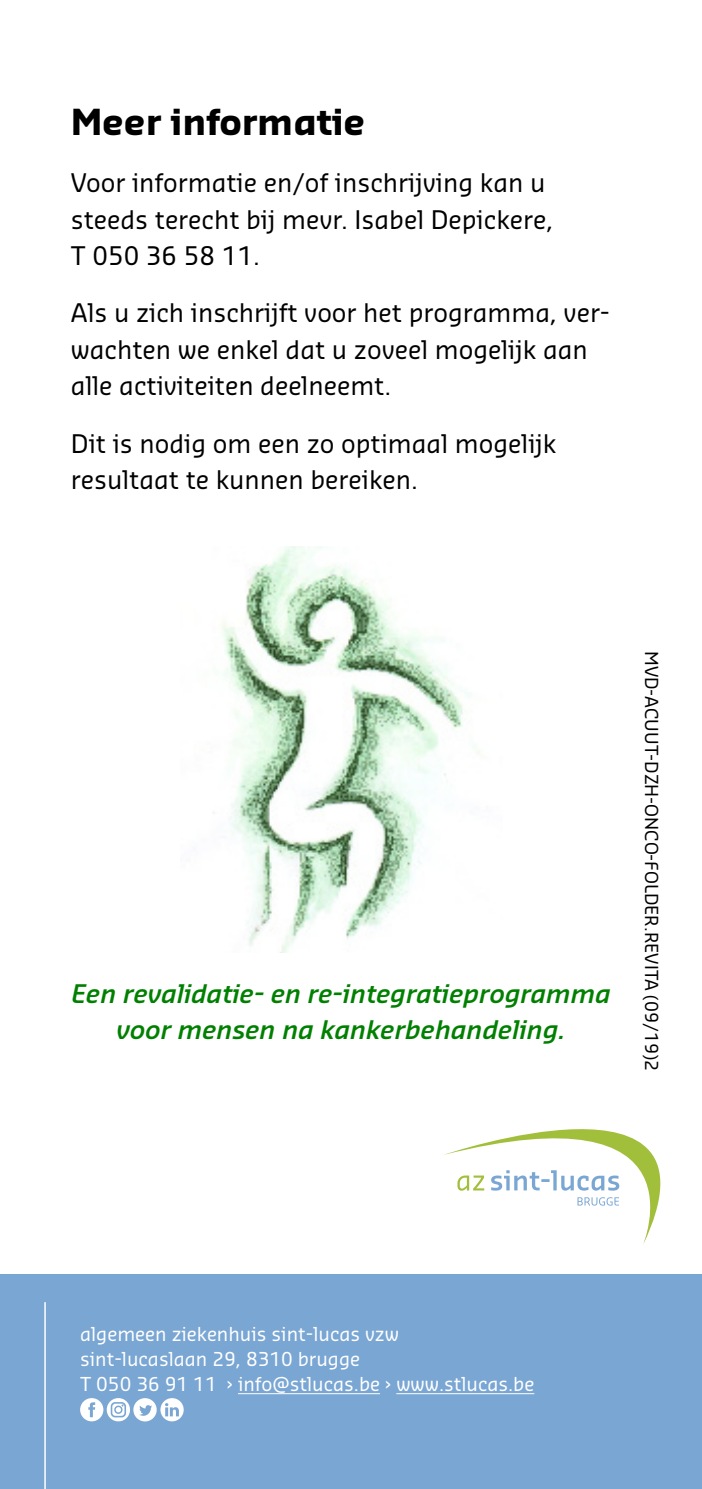
<style>
.page{position:relative;width:702px;height:1489px;background:#fff}
.page>*{position:absolute;margin:0;border:0;box-sizing:border-box;transform-origin:0 0}
.Titels{font:700 35px "Sansa Std";color:#000}
.t1{font:25px/36.2px "Sansa Std";color:#000}
.t2{font:italic 600 25px/36.2px "Sansa Std";color:#008000;text-align:center}
.t3{font:18.75px/25px "Sansa Std";color:#fff}
.t4{font:17.5px "Sansa Std";color:#000}
</style>
<div class="page">
<div style="left:0;top:1274px;width:702px;height:214px;background:#7aa6d3"></div>
<hr style="left:44px;top:1301px;width:2px;height:187px;background:#fff">
<svg style="left:444px;top:1129px;width:217px;height:115px"></svg>
<svg style="left:457px;top:1175px;width:27px;height:15px"></svg>
<svg style="left:577px;top:1197px;width:42px;height:8px"></svg>
<svg style="left:491px;top:1170px;width:128px;height:20px"></svg>
<img style="left:213px;top:546px;width:267px;height:406px">
<hr style="left:238px;top:1393px;width:142px;height:1px;background:#fff">
<hr style="left:396px;top:1393px;width:138px;height:1px;background:#fff">
<svg style="left:80px;top:1398px;width:104px;height:23px"></svg>
<h1 class="Titels" style="left:71px;top:99px;width:296px">Meer informatie</h1>
<p class="t1" style="left:71px;top:164px;width:484px">Voor informatie en/of inschrijving kan u steeds terecht bij mevr. Isabel Depickere,<br>T 050 36 58 11.</p>
<p class="t1" style="left:71px;top:294px;width:540px">Als u zich inschrijft voor het programma, ver&shy;wachten we enkel dat u zoveel mogelijk aan alle activiteiten deelneemt.</p>
<p class="t1" style="left:71px;top:424px;width:487px">Dit is nodig om een zo optimaal mogelijk resultaat te kunnen bereiken.</p>
<p class="t2" style="left:72px;top:974px;width:540px">Een revalidatie- en re-integratieprogramma voor mensen na kankerbehandeling.</p>
<p class="t4" style="left:663px;top:651px;width:421px;rotate:90deg">MVD-ACUUT-DZH-ONCO-FOLDER.REVITA (09/19)2</p>
<p class="t3" style="left:80px;top:1320px;width:455px">algemeen ziekenhuis sint-lucas vzw<br>sint-lucaslaan 29, 8310 brugge<br>T 050 36 91 11 › info@stlucas.be › www.stlucas.be</p>
</div>
